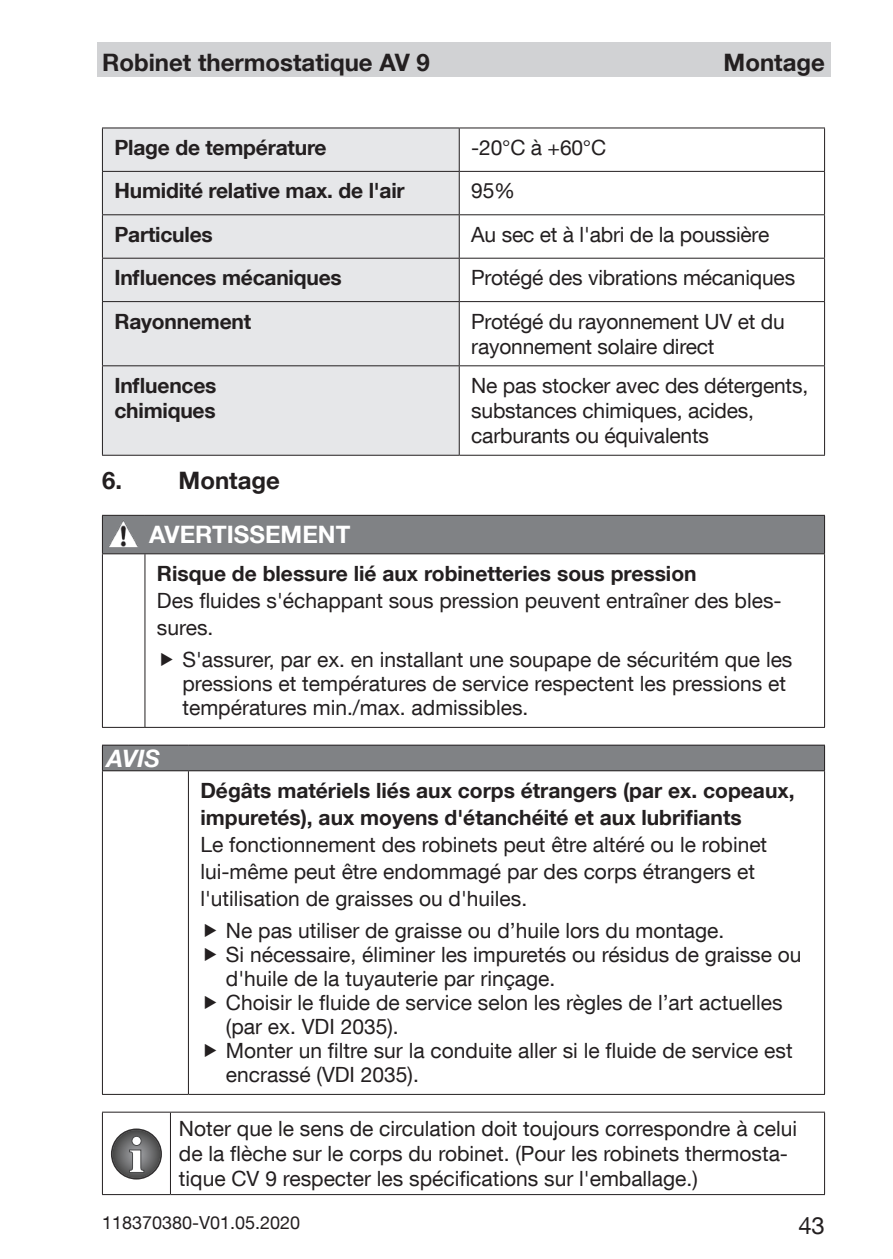
<style>
.page{position:relative;width:893px;height:1259px;background:#fff}
.page>*{position:absolute;margin:0;border:0;box-sizing:border-box;transform-origin:0 0}
.t1{font:700 24px "Helvetica Neue LT Com";color:#231f20}
.Signalw__Gefahr_Warn{font:700 24px "Helvetica Neue LT Com";color:#fff}
.Signalw__Achtung{font:italic 700 24px "Helvetica Neue LT Com";color:#fff}
.t2{font:24px "Helvetica Neue LT Com";color:#231f20}
.Fließtext{font:21px/24px "Helvetica Neue LT Com";color:#231f20}
.Tabellentext{font:21px/25.2px "Helvetica Neue LT Com";letter-spacing:-.01em;color:#231f20}
.Folgen_Nichtbeachtun{font:21px/27px "Helvetica Neue LT Com";color:#231f20}
.Art_und_Quelle{font:700 21px/27px "Helvetica Neue LT Com";color:#231f20}
.Tabellen-Spalte_1{font:700 21px "Helvetica Neue LT Com";letter-spacing:-.01em;color:#231f20}
.t3{font:18px "Helvetica Neue LT Com";color:#231f20}
</style>
<div class="page">
<div style="left:97px;top:43px;width:733px;height:34px;background:#d1d2d4"></div>
<div style="left:103px;top:128px;width:356px;height:327px;background:#e6e7e9"></div>
<hr style="left:102px;top:127px;width:357px;height:1px;background:#231f20">
<hr style="left:102px;top:128px;width:1px;height:43px;background:#231f20">
<hr style="left:459px;top:127px;width:366px;height:1px;background:#231f20">
<hr style="left:459px;top:128px;width:1px;height:43px;background:#231f20">
<hr style="left:824px;top:128px;width:1px;height:43px;background:#231f20">
<hr style="left:102px;top:171px;width:357px;height:1px;background:#231f20">
<hr style="left:102px;top:172px;width:1px;height:42px;background:#231f20">
<hr style="left:459px;top:171px;width:366px;height:1px;background:#231f20">
<hr style="left:459px;top:172px;width:1px;height:42px;background:#231f20">
<hr style="left:824px;top:172px;width:1px;height:42px;background:#231f20">
<hr style="left:102px;top:214px;width:357px;height:1px;background:#231f20">
<hr style="left:102px;top:215px;width:1px;height:43px;background:#231f20">
<hr style="left:459px;top:214px;width:366px;height:1px;background:#231f20">
<hr style="left:459px;top:215px;width:1px;height:43px;background:#231f20">
<hr style="left:824px;top:215px;width:1px;height:43px;background:#231f20">
<hr style="left:102px;top:258px;width:357px;height:1px;background:#231f20">
<hr style="left:102px;top:258px;width:1px;height:43px;background:#231f20">
<hr style="left:459px;top:258px;width:366px;height:1px;background:#231f20">
<hr style="left:459px;top:258px;width:1px;height:43px;background:#231f20">
<hr style="left:824px;top:258px;width:1px;height:43px;background:#231f20">
<hr style="left:102px;top:301px;width:357px;height:1px;background:#231f20">
<hr style="left:102px;top:302px;width:1px;height:63px;background:#231f20">
<hr style="left:459px;top:301px;width:366px;height:1px;background:#231f20">
<hr style="left:459px;top:302px;width:1px;height:63px;background:#231f20">
<hr style="left:824px;top:302px;width:1px;height:63px;background:#231f20">
<hr style="left:102px;top:365px;width:357px;height:1px;background:#231f20">
<hr style="left:102px;top:366px;width:1px;height:89px;background:#231f20">
<hr style="left:459px;top:365px;width:366px;height:1px;background:#231f20">
<hr style="left:459px;top:366px;width:1px;height:89px;background:#231f20">
<hr style="left:824px;top:366px;width:1px;height:89px;background:#231f20">
<hr style="left:102px;top:455px;width:357px;height:1px;background:#231f20">
<hr style="left:459px;top:455px;width:366px;height:1px;background:#231f20">
<div style="left:103px;top:516px;width:721px;height:37px;background:#808285"></div>
<hr style="left:102px;top:515px;width:43px;height:1px;background:#231f20">
<hr style="left:102px;top:516px;width:1px;height:37px;background:#231f20">
<hr style="left:145px;top:515px;width:680px;height:1px;background:#231f20">
<hr style="left:824px;top:516px;width:1px;height:37px;background:#231f20">
<hr style="left:102px;top:553px;width:43px;height:1px;background:#231f20">
<hr style="left:102px;top:554px;width:1px;height:173px;background:#231f20">
<hr style="left:145px;top:553px;width:680px;height:1px;background:#231f20">
<hr style="left:144px;top:554px;width:1px;height:173px;background:#231f20">
<hr style="left:824px;top:554px;width:1px;height:173px;background:#231f20">
<hr style="left:102px;top:727px;width:43px;height:1px;background:#231f20">
<hr style="left:145px;top:727px;width:680px;height:1px;background:#231f20">
<img style="left:107px;top:519px;width:34px;height:30px">
<div style="left:102px;top:745px;width:723px;height:26px;background:#808285"></div>
<hr style="left:102px;top:744px;width:86px;height:1px;background:#231f20">
<svg style="left:102px;top:745px;width:1px;height:25px"></svg>
<hr style="left:188px;top:744px;width:637px;height:1px;background:#231f20">
<svg style="left:824px;top:745px;width:1px;height:25px"></svg>
<hr style="left:102px;top:770px;width:86px;height:1px;background:#231f20">
<hr style="left:102px;top:771px;width:1px;height:323px;background:#231f20">
<hr style="left:188px;top:770px;width:637px;height:1px;background:#231f20">
<hr style="left:188px;top:771px;width:1px;height:323px;background:#231f20">
<hr style="left:824px;top:771px;width:1px;height:323px;background:#231f20">
<hr style="left:102px;top:1094px;width:86px;height:1px;background:#231f20">
<hr style="left:188px;top:1094px;width:637px;height:1px;background:#231f20">
<hr style="left:102px;top:1111px;width:68px;height:1px;background:#231f20">
<hr style="left:102px;top:1112px;width:1px;height:82px;background:#231f20">
<hr style="left:170px;top:1111px;width:655px;height:1px;background:#231f20">
<hr style="left:170px;top:1112px;width:1px;height:82px;background:#231f20">
<hr style="left:824px;top:1112px;width:1px;height:82px;background:#231f20">
<hr style="left:102px;top:1194px;width:68px;height:1px;background:#231f20">
<hr style="left:170px;top:1194px;width:655px;height:1px;background:#231f20">
<svg style="left:111px;top:1128px;width:51px;height:51px"></svg>
<svg style="left:113px;top:1130px;width:47px;height:48px"></svg>
<svg style="left:129px;top:1135px;width:15px;height:38px"></svg>
<p class="t1" style="left:102px;top:48px;width:329px">Robinet thermostatique AV 9</p>
<p class="t1" style="left:724px;top:48px;width:103px">Montage</p>
<p class="Tabellen-Spalte_1" style="left:114px;top:134px;width:214px">Plage de température</p>
<p class="Tabellentext" style="left:471px;top:134px;width:137px">-20°C à +60°C</p>
<p class="Tabellen-Spalte_1" style="left:114px;top:178px;width:292px">Humidité relative max. de l'air</p>
<p class="Tabellentext" style="left:471px;top:178px;width:45px">95%</p>
<p class="Tabellen-Spalte_1" style="left:114px;top:221px;width:100px">Particules</p>
<p class="Tabellentext" style="left:471px;top:221px;width:300px">Au sec et à l'abri de la poussière</p>
<p class="Tabellen-Spalte_1" style="left:114px;top:264px;width:229px">Influences mécaniques</p>
<p class="Tabellentext" style="left:471px;top:265px;width:325px">Protégé des vibrations mécaniques</p>
<p class="Tabellen-Spalte_1" style="left:114px;top:308px;width:138px">Rayonnement</p>
<p class="Tabellentext" style="left:471px;top:308px;width:315px">Protégé du rayonnement UV et du rayonnement solaire direct</p>
<p class="Tabellen-Spalte_1" style="left:114px;top:372px;width:104px">Influences</p>
<p class="Tabellen-Spalte_1" style="left:114px;top:397px;width:103px">chimiques</p>
<p class="Tabellentext" style="left:471px;top:372px;width:338px">Ne pas stocker avec des détergents, substances chimiques, acides, carburants ou équivalents</p>
<p class="t1" style="left:102px;top:466px;width:179px">6. Montage</p>
<p class="Signalw__Gefahr_Warn" style="left:149px;top:519px;width:203px">AVERTISSEMENT</p>
<p class="Art_und_Quelle" style="left:157px;top:559px;width:541px">Risque de blessure lié aux robinetteries sous pression</p>
<p class="Folgen_Nichtbeachtun" style="left:157px;top:586px;width:626px">Des fluides s'échappant sous pression peuvent entraîner des bles&shy;sures.</p>
<p class="Fließtext" style="left:182px;top:647px;width:611px">S'assurer, par ex. en installant une soupape de sécuritém que les pressions et températures de service respectent les pressions et températures min./max. admissibles.</p>
<p class="Signalw__Achtung" style="left:107px;top:743px;width:55px">AVIS</p>
<p class="Art_und_Quelle" style="left:200px;top:776px;width:596px">Dégâts matériels liés aux corps étrangers (par ex. copeaux, impuretés), aux moyens d'étanchéité et aux lubrifiants</p>
<p class="Folgen_Nichtbeachtun" style="left:200px;top:830px;width:568px">Le fonctionnement des robinets peut être altéré ou le robinet lui-même peut être endommagé par des corps étrangers et l'utilisation de graisses ou d'huiles.</p>
<p class="Fließtext" style="left:226px;top:918px;width:500px">Ne pas utiliser de graisse ou d’huile lors du montage.</p>
<p class="Fließtext" style="left:226px;top:942px;width:577px">Si nécessaire, éliminer les impuretés ou résidus de graisse ou d'huile de la tuyauterie par rinçage.</p>
<p class="Fließtext" style="left:226px;top:990px;width:558px">Choisir le fluide de service selon les règles de l’art actuelles (par ex. VDI 2035).</p>
<p class="Fließtext" style="left:226px;top:1038px;width:568px">Monter un filtre sur la conduite aller si le fluide de service est encrassé (VDI 2035).</p>
<p class="Fließtext" style="left:179px;top:1115px;width:620px;line-height:25.2px">Noter que le sens de circulation doit toujours correspondre à celui de la flèche sur le corps du robinet. (Pour les robinets thermosta&shy;tique CV 9 respecter les spécifications sur l'emballage.)</p>
<p class="t3" style="left:102px;top:1211px;width:200px">118370380-V01.05.2020</p>
<p class="t2" style="left:798px;top:1210px;width:28px">43</p>
</div>
